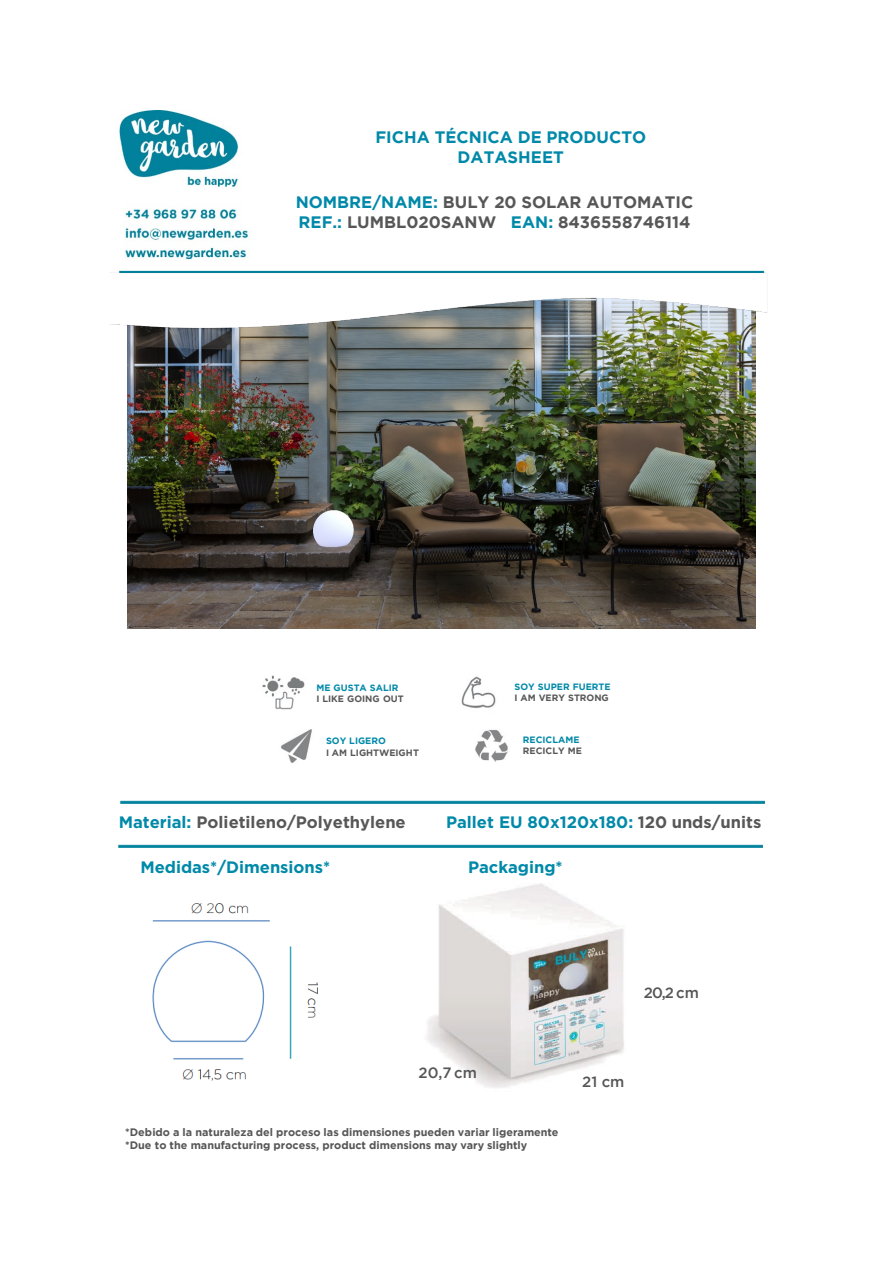
<style>
.page{position:relative;width:893px;height:1264px;background:#fff}
.page>*{position:absolute;margin:0;border:0;box-sizing:border-box;transform-origin:0 0}
.t1{font:700 16.5px "Gotham";color:#585757}
.t2{font:700 16.5px "Gotham";color:#0089a9}
.t3{font:700 16.5px "Gotham";color:#585757}
.t4{font:700 16.5px "Gotham";color:#0089a9}
.t5{font:500 15px "Gotham";letter-spacing:-.005em;color:#575656}
.t6{font:700 10.8px "Gotham";color:#585757}
.t7{font:700 9.15px "Gotham";letter-spacing:-.005em;color:#585757}
.t8{font:700 9.15px "Gotham";color:#0089a9}
.s1{color:#0089a9}
.s2{color:#585757}
</style>
<div class="page">
<img style="left:128px;top:400px;width:627px;height:228px">
<img style="left:119px;top:111px;width:119px;height:109px">
<img style="left:110px;top:227px;width:657px;height:173px">
<img style="left:262px;top:675px;width:50px;height:88px">
<img style="left:120px;top:800px;width:645px;height:4px">
<img style="left:118px;top:844px;width:645px;height:4px">
<img style="left:461px;top:676px;width:47px;height:86px">
<img style="left:152px;top:903px;width:167px;height:178px">
<img style="left:426px;top:883px;width:198px;height:205px">
<p class="t4" style="left:375px;top:127px;width:272px">FICHA TÉCNICA DE PRODUCTO</p>
<p class="t4" style="left:457px;top:147px;width:108px">DATASHEET</p>
<p class="t1" style="left:296px;top:193px;width:399px"><span class="s1">NOMBRE/NAME:</span> BULY 20 SOLAR AUTOMATIC</p>
<p class="t1" style="left:298px;top:213px;width:393px"><span class="s1">REF.:</span> LUMBL020SANW <span class="s1">EAN:</span> 8436558746114</p>
<p class="t8" style="left:316px;top:682px;width:84px">ME GUSTA SALIR</p>
<p class="t7" style="left:316px;top:693px;width:89px">I LIKE GOING OUT</p>
<p class="t8" style="left:326px;top:736px;width:61px">SOY LIGERO</p>
<p class="t7" style="left:326px;top:747px;width:94px">I AM LIGHTWEIGHT</p>
<p class="t8" style="left:514px;top:681px;width:97px">SOY SUPER FUERTE</p>
<p class="t7" style="left:514px;top:693px;width:96px">I AM VERY STRONG</p>
<p class="t8" style="left:523px;top:734px;width:58px">RECICLAME</p>
<p class="t7" style="left:523px;top:745px;width:60px">RECICLY ME</p>
<p class="t3" style="left:119px;top:813px;width:288px"><span class="s1">Material:</span> Polietileno/Polyethylene</p>
<p class="t2" style="left:446px;top:813px;width:317px">Pallet EU 80x120x180: <span class="s2">120 unds/units</span></p>
<p class="t2" style="left:140px;top:858px;width:191px">Medidas*/Dimensions*</p>
<p class="t2" style="left:468px;top:858px;width:96px">Packaging*</p>
<p class="t5" style="left:644px;top:984px;width:56px">20,2 cm</p>
<p class="t5" style="left:418px;top:1064px;width:60px">20,7 cm</p>
<p class="t6" style="left:125px;top:1125px;width:435px">*Debido a la naturaleza del proceso las dimensiones pueden variar ligeramente</p>
<p class="t6" style="left:125px;top:1138px;width:403px">*Due to the manufacturing process, product dimensions may vary slightly</p>
<p class="t5" style="left:582px;top:1073px;width:44px">21 cm</p>
</div>
